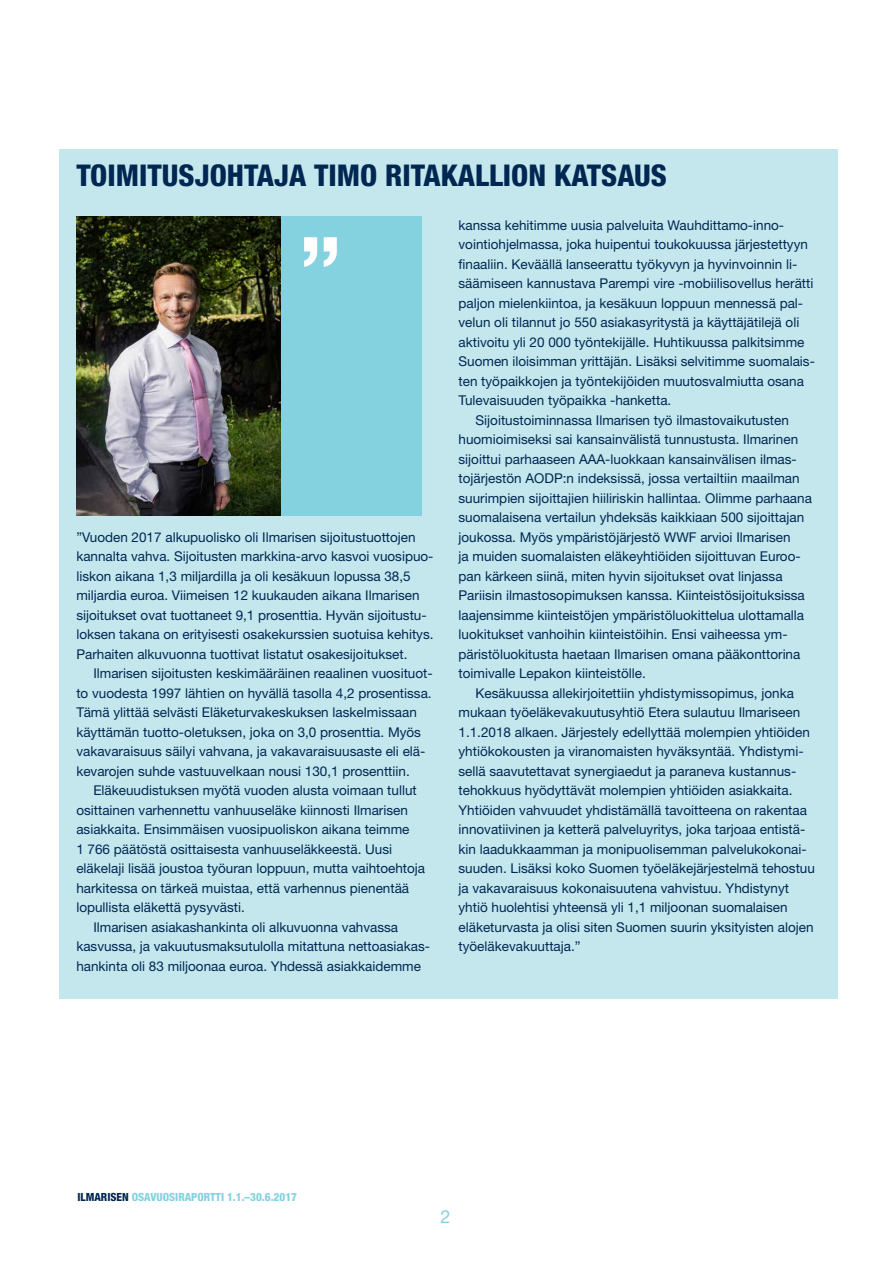
<style>
.page{position:relative;width:893px;height:1263px;background:#fff}
.page>*{position:absolute;margin:0;border:0;box-sizing:border-box;transform-origin:0 0}
.Leipis{font:800 condensed 30px "Helvetica Neue LT Std";color:#002752}
.Väliotsikko1tummatur{font:18px "Helvetica Neue LT Std";color:#84d2df}
.Toimarin_katsaus{font:13.5px/19.5px "Helvetica Neue LT Std";color:#002752}
.Leipis-2{font:800 condensed 11.25px "Helvetica Neue LT Std";color:#84d2df}
.s1{color:#002752}
</style>
<div class="page">
<div style="left:59px;top:149px;width:778px;height:850px;background:#c3e7ed"></div>
<div style="left:280px;top:217px;width:142px;height:299px;background:#84d2df"></div>
<svg style="left:304px;top:237px;width:33px;height:30px"></svg>
<img style="left:76px;top:217px;width:204px;height:299px">
<p class="Leipis" style="left:76px;top:157px;width:592px">TOIMITUSJOHTAJA TIMO RITAKALLION KATSAUS</p>
<p class="Toimarin_katsaus" style="left:76px;top:527px;width:359px">”Vuoden 2017 alkupuolisko oli Ilmarisen sijoitustuottojen kannalta vahva. Sijoitusten markkina-arvo kasvoi vuosipuo&shy;liskon aikana 1,3 miljardilla ja oli kesäkuun lopussa 38,5 miljardia euroa. Viimeisen 12 kuukauden aikana Ilmarisen sijoitukset ovat tuottaneet 9,1 prosenttia. Hyvän sijoitustu&shy;loksen takana on erityisesti osakekurssien suotuisa kehitys.<br>Parhaiten alkuvuonna tuottivat listatut osakesijoitukset.</p>
<p class="Toimarin_katsaus" style="left:76px;top:663px;width:358px;text-indent:17px">Ilmarisen sijoitusten keskimääräinen reaalinen vuosituot&shy;to vuodesta 1997 lähtien on hyvällä tasolla 4,2 prosentissa.<br>Tämä ylittää selvästi Eläketurvakeskuksen laskelmissaan käyttämän tuotto-oletuksen, joka on 3,0 prosenttia. Myös vakavaraisuus säilyi vahvana, ja vakavaraisuusaste eli elä&shy;kevarojen suhde vastuuvelkaan nousi 130,1 prosenttiin.</p>
<p class="Toimarin_katsaus" style="left:76px;top:780px;width:350px;text-indent:17px">Eläkeuudistuksen myötä vuoden alusta voimaan tullut osittainen varhennettu vanhuuseläke kiinnosti Ilmarisen asiakkaita. Ensimmäisen vuosipuoliskon aikana teimme<br>1 766 päätöstä osittaisesta vanhuuseläkkeestä. Uusi eläkelaji lisää joustoa työuran loppuun, mutta vaihtoehtoja harkitessa on tärkeä muistaa, että varhennus pienentää lopullista eläkettä pysyvästi.</p>
<p class="Toimarin_katsaus" style="left:76px;top:917px;width:355px;text-indent:17px">Ilmarisen asiakashankinta oli alkuvuonna vahvassa kasvussa, ja vakuutusmaksutulolla mitattuna nettoasiakas&shy;hankinta oli 83 miljoonaa euroa. Yhdessä asiakkaidemme</p>
<p class="Toimarin_katsaus" style="left:459px;top:215px;width:358px">kanssa kehitimme uusia palveluita Wauhdittamo-inno&shy;vointiohjelmassa, joka huipentui toukokuussa järjestettyyn finaaliin. Keväällä lanseerattu työkyvyn ja hyvinvoinnin li&shy;säämiseen kannustava Parempi vire -mobiilisovellus herätti paljon mielenkiintoa, ja kesäkuun loppuun mennessä pal&shy;velun oli tilannut jo 550 asiakasyritystä ja käyttäjätilejä oli aktivoitu yli 20 000 työntekijälle. Huhtikuussa palkitsimme Suomen iloisimman yrittäjän. Lisäksi selvitimme suomalais&shy;ten työpaikkojen ja työntekijöiden muutosvalmiutta osana Tulevaisuuden työpaikka -hanketta.</p>
<p class="Toimarin_katsaus" style="left:459px;top:410px;width:355px;text-indent:17px">Sijoitustoiminnassa Ilmarisen työ ilmastovaikutusten huomioimiseksi sai kansainvälistä tunnustusta. Ilmarinen sijoittui parhaaseen AAA-luokkaan kansainvälisen ilmas&shy;tojärjestön AODP:n indeksissä, jossa vertailtiin maailman suurimpien sijoittajien hiiliriskin hallintaa. Olimme parhaana suomalaisena vertailun yhdeksäs kaikkiaan 500 sijoittajan joukossa. Myös ympäristöjärjestö WWF arvioi Ilmarisen<br>ja muiden suomalaisten eläkeyhtiöiden sijoittuvan Euroo&shy;pan kärkeen siinä, miten hyvin sijoitukset ovat linjassa Pariisin ilmastosopimuksen kanssa. Kiinteistösijoituksissa laajensimme kiinteistöjen ympäristöluokittelua ulottamalla luokitukset vanhoihin kiinteistöihin. Ensi vaiheessa ym&shy;päristöluokitusta haetaan Ilmarisen omana pääkonttorina toimivalle Lepakon kiinteistölle.</p>
<p class="Toimarin_katsaus" style="left:459px;top:683px;width:358px;text-indent:17px">Kesäkuussa allekirjoitettiin yhdistymissopimus, jonka mukaan työeläkevakuutusyhtiö Etera sulautuu Ilmariseen 1.1.2018 alkaen. Järjestely edellyttää molempien yhtiöiden yhtiökokousten ja viranomaisten hyväksyntää. Yhdistymi&shy;sellä saavutettavat synergiaedut ja paraneva kustannus&shy;tehokkuus hyödyttävät molempien yhtiöiden asiakkaita.<br>Yhtiöiden vahvuudet yhdistämällä tavoitteena on rakentaa innovatiivinen ja ketterä palveluyritys, joka tarjoaa entistä&shy;kin laadukkaamman ja monipuolisemman palvelukokonai&shy;suuden. Lisäksi koko Suomen työeläkejärjestelmä tehostuu ja vakavaraisuus kokonaisuutena vahvistuu. Yhdistynyt yhtiö huolehtisi yhteensä yli 1,1 miljoonan suomalaisen eläketurvasta ja olisi siten Suomen suurin yksityisten alojen työeläkevakuuttaja.”</p>
<p class="Leipis-2" style="left:77px;top:1190px;width:221px"><span class="s1">ILMARISEN</span> OSAVUOSIRAPORTTI 1.1.–30.6.2017</p>
<p class="Väliotsikko1tummatur" style="left:440px;top:1205px;width:12px">2</p>
</div>
